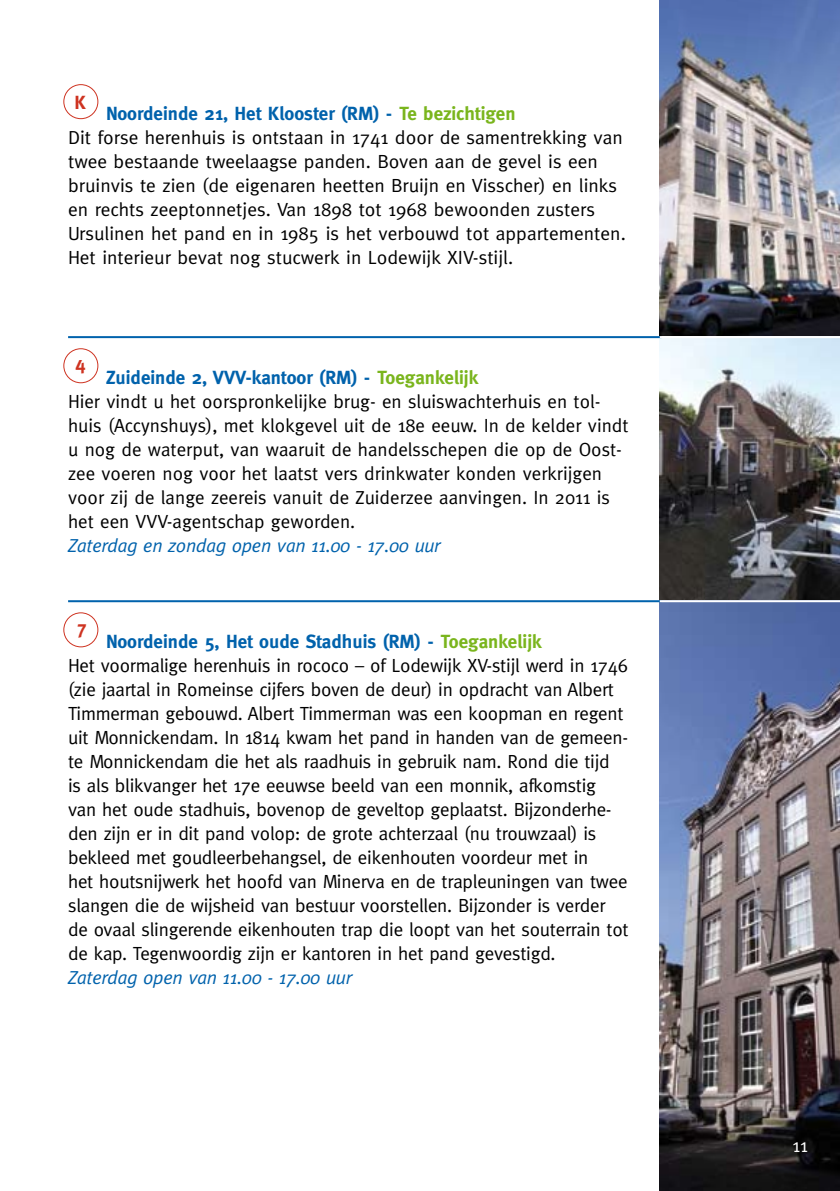
<style>
.page{position:relative;width:840px;height:1191px;background:#fff}
.page>*{position:absolute;margin:0;border:0;box-sizing:border-box;transform-origin:0 0}
.t1{font:19px/24px "Meta";letter-spacing:-.015em;color:#000}
.t2{font:italic 19px "Meta";letter-spacing:-.02em;color:#0062ac}
.t3{font:700 19px "Meta";color:#ce3321}
.t4{font:19px "Meta";color:#fff}
.s1{font-weight:700;color:#0062ac}
.s2{font-weight:700;color:#7ab51d}
</style>
<div class="page">
<img style="left:659px;top:0;width:180px;height:336px">
<img style="left:659px;top:338px;width:180px;height:262px">
<img style="left:659px;top:602px;width:180px;height:589px">
<hr style="left:68px;top:336px;width:593px;height:2px;background:#0062ac">
<hr style="left:68px;top:600px;width:593px;height:2px;background:#0062ac">
<hr style="left:659px;top:336px;width:180px;height:2px;background:#fff">
<hr style="left:659px;top:600px;width:180px;height:2px;background:#fff">
<div style="left:63px;top:612px;width:35px;height:35px;border:1px solid #ce3321;border-radius:50%"></div>
<div style="left:63px;top:348px;width:35px;height:35px;border:1px solid #ce3321;border-radius:50%"></div>
<div style="left:63px;top:84px;width:35px;height:35px;border:1px solid #ce3321;border-radius:50%"></div>
<p class="t3" style="left:74px;top:91px;width:13px">K</p>
<p class="t1" style="left:68px;top:101px;width:559px;text-indent:38px"><span class="s1">Noordeinde 21, Het Klooster (RM) -</span> <span class="s2">Te bezichtigen<br></span>Dit forse herenhuis is ontstaan in 1741 door de samentrekking van twee bestaande tweelaagse panden. Boven aan de gevel is een bruinvis te zien (de eigenaren heetten Bruijn en Visscher) en links en rechts zeeptonnetjes. Van 1898 tot 1968 bewoonden zusters Ursulinen het pand en in 1985 is het verbouwd tot appartementen.<br>Het interieur bevat nog stucwerk in Lodewijk XIV-stijl.</p>
<p class="t3" style="left:75px;top:352px;width:12px">4</p>
<p class="t1" style="left:68px;top:365px;width:561px;text-indent:38px"><span class="s1">Zuideinde 2, VVV-kantoor (RM) -</span> <span class="s2">Toegankelijk<br></span>Hier vindt u het oorspronkelijke brug- en sluiswachterhuis en tol&shy;huis (Accynshuys), met klokgevel uit de 18e eeuw. In de kelder vindt u nog de waterput, van waaruit de handelsschepen die op de Oost&shy;zee voeren nog voor het laatst vers drinkwater konden verkrijgen voor zij de lange zeereis vanuit de Zuiderzee aanvingen. In 2011 is het een VVV-agentschap geworden.</p>
<p class="t2" style="left:68px;top:534px;width:373px">Zaterdag en zondag open van 11.00 - 17.00 uur</p>
<p class="t3" style="left:77px;top:616px;width:12px">7</p>
<p class="t1" style="left:68px;top:629px;width:561px;text-indent:38px"><span class="s1">Noordeinde 5, Het oude Stadhuis (RM) -</span> <span class="s2">Toegankelijk<br></span>Het voormalige herenhuis in rococo – of Lodewijk XV-stijl werd in 1746 (zie jaartal in Romeinse cijfers boven de deur) in opdracht van Albert Timmerman gebouwd. Albert Timmerman was een koopman en regent uit Monnickendam. In 1814 kwam het pand in handen van de gemeen&shy;te Monnickendam die het als raadhuis in gebruik nam. Rond die tijd<br>is als blikvanger het 17e eeuwse beeld van een monnik, afkomstig van het oude stadhuis, bovenop de geveltop geplaatst. Bijzonderhe&shy;den zijn er in dit pand volop: de grote achterzaal (nu trouwzaal) is bekleed met goudleerbehangsel, de eikenhouten voordeur met in<br>het houtsnijwerk het hoofd van Minerva en de trapleuningen van twee slangen die de wijsheid van bestuur voorstellen. Bijzonder is verder de ovaal slingerende eikenhouten trap die loopt van het souterrain tot de kap. Tegenwoordig zijn er kantoren in het pand gevestigd.</p>
<p class="t2" style="left:68px;top:966px;width:285px">Zaterdag open van 11.00 - 17.00 uur</p>
<p class="t4" style="left:792px;top:1134px;width:17px">11</p>
</div>
